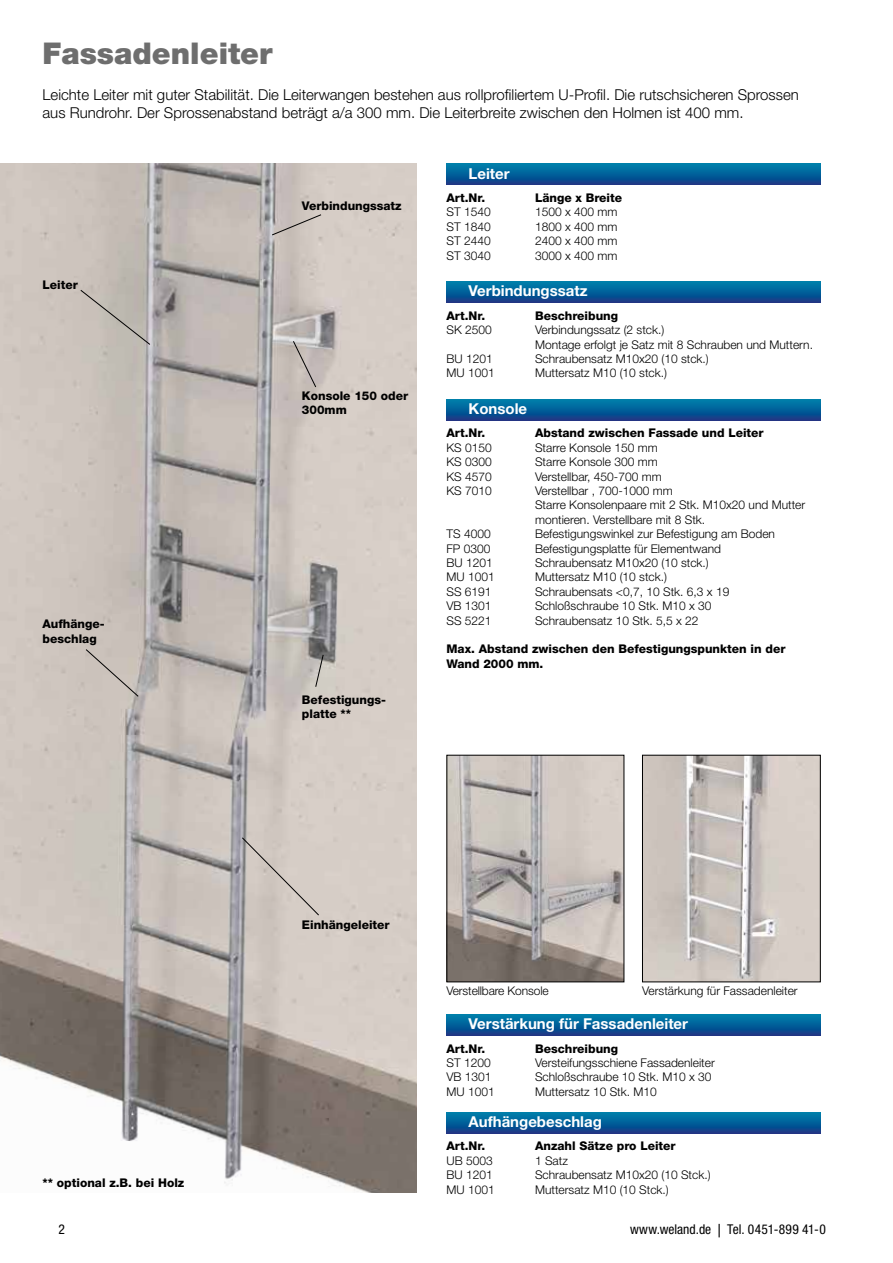
<style>
.page{position:relative;width:893px;height:1263px;background:#fff}
.page>*{position:absolute;margin:0;border:0;box-sizing:border-box;transform-origin:0 0}
.t1{font:900 30px "Helvetica Neue LT Std";color:#6e6e6e}
.t2{font:300 15px/18px "Helvetica Neue LT Std";color:#000}
.t3{font:700 15px "Helvetica Neue LT Std";color:#fff}
.t4{font:condensed 13.5px "Helvetica Neue LT Std";letter-spacing:.005em;color:#000}
.t5{font:300 12px/14.4px "Helvetica Neue LT Std";color:#000}
.t6{font:800 12px/14.4px "Helvetica Neue LT Std";color:#000}
.s1{font-family:"Lino Letter Std";font-weight:500;font-stretch:normal}
</style>
<div class="page">
<svg style="left:446px;top:164px;width:375px;height:21px;background:#055d98"></svg>
<div style="left:446px;top:281px;width:375px;height:22px;background:linear-gradient(to bottom,#0085ad,#133c86)"></div>
<svg style="left:446px;top:399px;width:375px;height:21px;background:#055e99"></svg>
<svg style="left:446px;top:1112px;width:375px;height:21px;background:#055e99"></svg>
<img style="left:0;top:164px;width:417px;height:1029px">
<svg style="left:446px;top:1014px;width:375px;height:21px;background:#055f99"></svg>
<img style="left:448px;top:757px;width:174px;height:223px">
<div style="left:446px;top:755px;width:178px;height:227px;border:1px solid #000"></div>
<img style="left:644px;top:757px;width:175px;height:223px">
<div style="left:642px;top:755px;width:179px;height:227px;border:1px solid #000"></div>
<svg style="left:271px;top:214px;width:51px;height:22px"></svg>
<svg style="left:292px;top:340px;width:25px;height:48px"></svg>
<svg style="left:80px;top:289px;width:71px;height:56px;background:#bcb7b0"></svg>
<svg style="left:315px;top:654px;width:9px;height:34px"></svg>
<svg style="left:241px;top:837px;width:79px;height:79px;background:#cbc3bc"></svg>
<svg style="left:85px;top:648px;width:54px;height:49px;background:#c5bcb5"></svg>
<h1 class="t1" style="left:43px;top:35px;width:232px">Fassadenleiter</h1>
<p class="t2" style="left:43px;top:85px;width:758px">Leichte Leiter mit guter Stabilität. Die Leiterwangen bestehen aus rollprofiliertem U-Profil. Die rutschsicheren Sprossen aus Rundrohr. Der Sprossenabstand beträgt a/a 300 mm. Die Leiterbreite zwischen den Holmen ist 400 mm.</p>
<p class="t6" style="left:43px;top:278px;width:37px">Leiter</p>
<p class="t6" style="left:43px;top:617px;width:64px">Aufhänge&shy;beschlag</p>
<p class="t6" style="left:43px;top:1175px;width:143px">** optional z.B. bei Holz</p>
<p class="t6" style="left:302px;top:198px;width:101px">Verbindungssatz</p>
<p class="t6" style="left:302px;top:388px;width:108px">Konsole 150 oder<br>300mm</p>
<p class="t6" style="left:302px;top:692px;width:85px">Befestigungs&shy;platte **</p>
<p class="t3" style="left:469px;top:164px;width:43px">Leiter</p>
<p class="t6" style="left:446px;top:191px;width:40px">Art.Nr.</p>
<p class="t6" style="left:535px;top:191px;width:89px">Länge x Breite</p>
<p class="t5" style="left:446px;top:205px;width:46px">ST 1540</p>
<p class="t5" style="left:535px;top:205px;width:84px">1500 x 400 mm</p>
<p class="t5" style="left:446px;top:219px;width:46px">ST 1840</p>
<p class="t5" style="left:535px;top:219px;width:84px">1800 x 400 mm</p>
<p class="t5" style="left:446px;top:234px;width:46px">ST 2440</p>
<p class="t5" style="left:535px;top:234px;width:84px">2400 x 400 mm</p>
<p class="t5" style="left:446px;top:248px;width:46px">ST 3040</p>
<p class="t5" style="left:535px;top:248px;width:84px">3000 x 400 mm</p>
<p class="t3" style="left:469px;top:282px;width:120px">Verbindungssatz</p>
<p class="t6" style="left:446px;top:308px;width:40px">Art.Nr.</p>
<p class="t6" style="left:535px;top:308px;width:85px">Beschreibung</p>
<p class="t5" style="left:446px;top:322px;width:47px">SK 2500</p>
<p class="t5" style="left:535px;top:322px;width:280px">Verbindungssatz (2 stck.)<br>Montage erfolgt je Satz mit 8 Schrauben und Muttern.</p>
<p class="t5" style="left:446px;top:351px;width:48px">BU 1201</p>
<p class="t5" style="left:535px;top:351px;width:175px">Schraubensatz M10x20 (10 stck.)</p>
<p class="t5" style="left:446px;top:366px;width:50px">MU 1001</p>
<p class="t5" style="left:535px;top:366px;width:134px">Muttersatz M10 (10 stck.)</p>
<p class="t3" style="left:469px;top:399px;width:60px">Konsole</p>
<p class="t6" style="left:446px;top:426px;width:40px">Art.Nr.</p>
<p class="t6" style="left:535px;top:426px;width:230px">Abstand zwischen Fassade und Leiter</p>
<p class="t5" style="left:446px;top:440px;width:47px">KS 0150</p>
<p class="t5" style="left:535px;top:440px;width:124px">Starre Konsole 150 mm</p>
<p class="t5" style="left:446px;top:454px;width:47px">KS 0300</p>
<p class="t5" style="left:535px;top:454px;width:124px">Starre Konsole 300 mm</p>
<p class="t5" style="left:446px;top:469px;width:47px">KS 4570</p>
<p class="t5" style="left:535px;top:469px;width:128px">Verstellbar, 450-700 mm</p>
<p class="t5" style="left:446px;top:483px;width:47px">KS 7010</p>
<p class="t5" style="left:535px;top:483px;width:272px">Verstellbar , 700-1000 mm<br>Starre Konsolenpaare mit 2 Stk. M10x20 und Mutter montieren. Verstellbare mit 8 Stk.</p>
<p class="t5" style="left:446px;top:526px;width:46px">TS 4000</p>
<p class="t5" style="left:535px;top:526px;width:242px">Befestigungswinkel zur Befestigung am Boden</p>
<p class="t5" style="left:446px;top:541px;width:46px">FP 0300</p>
<p class="t5" style="left:535px;top:541px;width:188px">Befestigungsplatte für Elementwand</p>
<p class="t5" style="left:446px;top:555px;width:48px">BU 1201</p>
<p class="t5" style="left:535px;top:555px;width:175px">Schraubensatz M10x20 (10 stck.)</p>
<p class="t5" style="left:446px;top:570px;width:50px">MU 1001</p>
<p class="t5" style="left:535px;top:570px;width:134px">Muttersatz M10 (10 stck.)</p>
<p class="t5" style="left:446px;top:584px;width:47px">SS 6191</p>
<p class="t5" style="left:535px;top:584px;width:196px">Schraubensats &lt;0,7, 10 Stk. 6,3 x 19</p>
<p class="t5" style="left:446px;top:598px;width:47px">VB 1301</p>
<p class="t5" style="left:535px;top:598px;width:178px">Schloßschraube 10 Stk. M10 x 30</p>
<p class="t5" style="left:446px;top:613px;width:47px">SS 5221</p>
<p class="t5" style="left:535px;top:613px;width:165px">Schraubensatz 10 Stk. 5,5 x 22</p>
<p class="t6" style="left:446px;top:642px;width:340px">Max. Abstand zwischen den Befestigungspunkten in der<br>Wand 2000 mm.</p>
<p class="t6" style="left:302px;top:918px;width:89px">Einhängeleiter</p>
<p class="t5" style="left:446px;top:983px;width:104px">Verstellbare Konsole</p>
<p class="t5" style="left:642px;top:983px;width:157px">Verstärkung für Fassadenleiter</p>
<p class="t3" style="left:469px;top:1014px;width:221px">Verstärkung für Fassadenleiter</p>
<p class="t6" style="left:446px;top:1041px;width:40px">Art.Nr.</p>
<p class="t6" style="left:535px;top:1041px;width:85px">Beschreibung</p>
<p class="t5" style="left:446px;top:1055px;width:46px">ST 1200</p>
<p class="t5" style="left:535px;top:1055px;width:181px">Versteifungsschiene Fassadenleiter</p>
<p class="t5" style="left:446px;top:1070px;width:47px">VB 1301</p>
<p class="t5" style="left:535px;top:1070px;width:178px">Schloßschraube 10 Stk. M10 x 30</p>
<p class="t5" style="left:446px;top:1084px;width:50px">MU 1001</p>
<p class="t5" style="left:535px;top:1084px;width:123px">Muttersatz 10 Stk. M10</p>
<p class="t3" style="left:469px;top:1112px;width:135px">Aufhängebeschlag</p>
<p class="t6" style="left:446px;top:1139px;width:40px">Art.Nr.</p>
<p class="t6" style="left:535px;top:1139px;width:142px">Anzahl Sätze pro Leiter</p>
<p class="t5" style="left:446px;top:1153px;width:48px">UB 5003</p>
<p class="t5" style="left:535px;top:1153px;width:34px">1 Satz</p>
<p class="t5" style="left:446px;top:1167px;width:48px">BU 1201</p>
<p class="t5" style="left:535px;top:1167px;width:177px">Schraubensatz M10x20 (10 Stck.)</p>
<p class="t5" style="left:446px;top:1182px;width:50px">MU 1001</p>
<p class="t5" style="left:535px;top:1182px;width:135px">Muttersatz M10 (10 Stck.)</p>
<p class="t4" style="left:58px;top:1222px;width:8px">2</p>
<p class="t4" style="left:630px;top:1222px;width:197px">www.weland.de <span class="s1">|</span> Tel. 0451-899 41-0</p>
</div>
